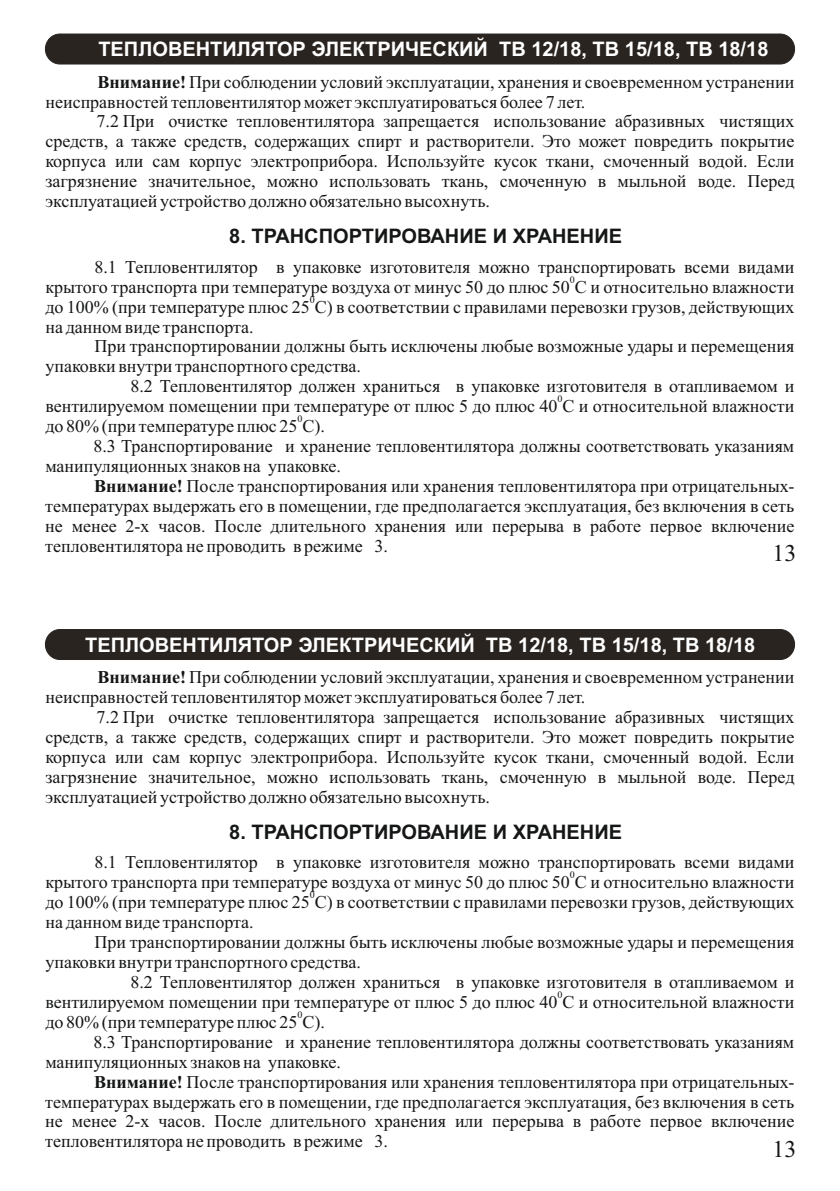
<style>
.page{position:relative;width:840px;height:1191px;background:#fff}
.page>*{position:absolute;margin:0;border:0;box-sizing:border-box;transform-origin:0 0}
.t1{font:24px "Times New Roman";color:#151616}
.t2{font:700 20px "Arial";color:#fff}
.t3{font:700 20px "Arial";color:#151616}
.t4{font:18px/20px "Times New Roman";color:#151616}
.t5{font:10px "Times New Roman";color:#151616}
.s1{font-weight:700}
</style>
<div class="page">
<div style="left:45px;top:34px;width:749px;height:30px;background:#2a2420;border:1px solid #2a2420;border-radius:15px"></div>
<div style="left:45px;top:629px;width:749px;height:30px;background:#2a2420;border:1px solid #2a2420;border-radius:15px"></div>
<p class="t2" style="left:98px;top:42px;width:671px">ТЕПЛОВЕНТИЛЯТОР ЭЛЕКТРИЧЕСКИЙ ТВ 12/18, ТВ 15/18, ТВ 18/18</p>
<p class="t4" style="left:45px;top:73px;width:750px;text-indent:52px"><span class="s1">Внимание!</span> При соблюдении условий эксплуатации, хранения и своевременном устранении неисправностей тепловентилятор может эксплуатироваться более 7 лет.</p>
<p class="t4" style="left:45px;top:113px;width:750px;text-align:justify;text-indent:51px">7.2 При очистке тепловентилятора запрещается использование абразивных чистящих средств, а также средств, содержащих спирт и растворители. Это может повредить покрытие корпуса или сам корпус электроприбора. Используйте кусок ткани, смоченный водой. Если загрязнение значительное, можно использовать ткань, смоченную в мыльной воде. Перед эксплуатацией устройство должно обязательно высохнуть.</p>
<p class="t3" style="left:229px;top:228px;width:394px">8. ТРАНСПОРТИРОВАНИЕ И ХРАНЕНИЕ</p>
<p class="t4" style="left:94px;top:258px;width:701px">8.1 Тепловентилятор в упаковке изготовителя можно транспортировать всеми видами</p>
<p class="t5" style="left:569px;top:276px;width:6px">0</p>
<p class="t4" style="left:45px;top:278px;width:750px">крытого транспорта при температуре воздуха от минус 50 до плюс 50 С и относительно влажности</p>
<p class="t5" style="left:309px;top:296px;width:6px">0</p>
<p class="t4" style="left:45px;top:298px;width:750px">до 100% (при температуре плюс 25 С) в соответствии с правилами перевозки грузов, действующих на данном виде транспорта.</p>
<p class="t4" style="left:94px;top:338px;width:701px">При транспортировании должны быть исключены любые возможные удары и перемещения</p>
<p class="t4" style="left:45px;top:358px;width:317px">упаковки внутри транспортного средства.</p>
<p class="t4" style="left:130px;top:378px;width:665px">8.2 Тепловентилятор должен храниться в упаковке изготовителя в отапливаемом и</p>
<p class="t5" style="left:557px;top:395px;width:6px">0</p>
<p class="t4" style="left:45px;top:398px;width:750px">вентилируемом помещении при температуре от плюс 5 до плюс 40 С и относительной влажности</p>
<p class="t5" style="left:297px;top:415px;width:6px">0</p>
<p class="t4" style="left:45px;top:418px;width:281px">до 80% (при температуре плюс 25 С).</p>
<p class="t4" style="left:93px;top:438px;width:702px">8.3 Транспортирование и хранение тепловентилятора должны соответствовать указаниям</p>
<p class="t4" style="left:45px;top:458px;width:297px">манипуляционных знаков на упаковке.</p>
<p class="t4" style="left:94px;top:478px;width:701px"><span class="s1">Внимание!</span> После транспортирования или хранения тепловентилятора при отрицательных-</p>
<p class="t4" style="left:45px;top:498px;width:750px">температурах выдержать его в помещении, где предполагается эксплуатация, без включения в сеть</p>
<p class="t4" style="left:45px;top:517px;width:750px">не менее 2-х часов. После длительного хранения или перерыва в работе первое включение</p>
<p class="t4" style="left:45px;top:537px;width:344px">тепловентилятора не проводить в режиме 3.</p>
<h1 class="t1" style="left:772px;top:544px;width:25px">13</h1>
<p class="t2" style="left:85px;top:637px;width:671px">ТЕПЛОВЕНТИЛЯТОР ЭЛЕКТРИЧЕСКИЙ ТВ 12/18, ТВ 15/18, ТВ 18/18</p>
<p class="t4" style="left:45px;top:669px;width:750px;text-indent:52px"><span class="s1">Внимание!</span> При соблюдении условий эксплуатации, хранения и своевременном устранении неисправностей тепловентилятор может эксплуатироваться более 7 лет.</p>
<p class="t4" style="left:45px;top:708px;width:750px;text-align:justify;text-indent:51px">7.2 При очистке тепловентилятора запрещается использование абразивных чистящих средств, а также средств, содержащих спирт и растворители. Это может повредить покрытие корпуса или сам корпус электроприбора. Используйте кусок ткани, смоченный водой. Если загрязнение значительное, можно использовать ткань, смоченную в мыльной воде. Перед эксплуатацией устройство должно обязательно высохнуть.</p>
<p class="t3" style="left:229px;top:824px;width:394px">8. ТРАНСПОРТИРОВАНИЕ И ХРАНЕНИЕ</p>
<p class="t4" style="left:94px;top:854px;width:701px">8.1 Тепловентилятор в упаковке изготовителя можно транспортировать всеми видами</p>
<p class="t5" style="left:569px;top:871px;width:6px">0</p>
<p class="t4" style="left:45px;top:874px;width:750px">крытого транспорта при температуре воздуха от минус 50 до плюс 50 С и относительно влажности</p>
<p class="t5" style="left:309px;top:891px;width:6px">0</p>
<p class="t4" style="left:45px;top:893px;width:750px">до 100% (при температуре плюс 25 С) в соответствии с правилами перевозки грузов, действующих на данном виде транспорта.</p>
<p class="t4" style="left:94px;top:933px;width:701px">При транспортировании должны быть исключены любые возможные удары и перемещения</p>
<p class="t4" style="left:45px;top:953px;width:317px">упаковки внутри транспортного средства.</p>
<p class="t4" style="left:130px;top:973px;width:665px">8.2 Тепловентилятор должен храниться в упаковке изготовителя в отапливаемом и</p>
<p class="t5" style="left:557px;top:990px;width:6px">0</p>
<p class="t4" style="left:45px;top:993px;width:750px">вентилируемом помещении при температуре от плюс 5 до плюс 40 С и относительной влажности</p>
<p class="t5" style="left:297px;top:1010px;width:6px">0</p>
<p class="t4" style="left:45px;top:1013px;width:281px">до 80% (при температуре плюс 25 С).</p>
<p class="t4" style="left:93px;top:1033px;width:702px">8.3 Транспортирование и хранение тепловентилятора должны соответствовать указаниям</p>
<p class="t4" style="left:45px;top:1053px;width:297px">манипуляционных знаков на упаковке.</p>
<p class="t4" style="left:94px;top:1073px;width:701px"><span class="s1">Внимание!</span> После транспортирования или хранения тепловентилятора при отрицательных-</p>
<p class="t4" style="left:45px;top:1093px;width:750px">температурах выдержать его в помещении, где предполагается эксплуатация, без включения в сеть</p>
<p class="t4" style="left:45px;top:1113px;width:750px">не менее 2-х часов. После длительного хранения или перерыва в работе первое включение</p>
<p class="t4" style="left:45px;top:1133px;width:344px">тепловентилятора не проводить в режиме 3.</p>
<h1 class="t1" style="left:772px;top:1140px;width:25px">13</h1>
</div>
